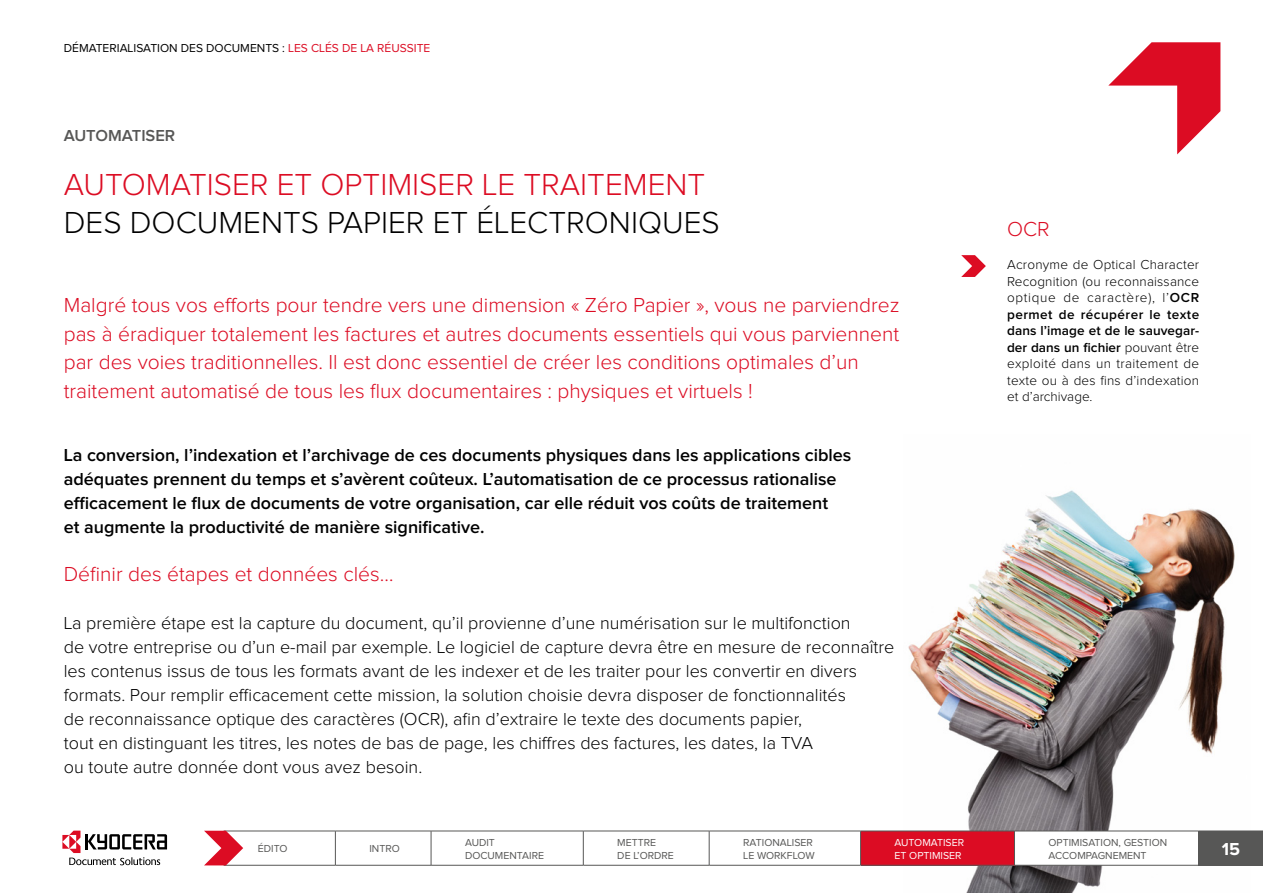
<style>
.page{position:relative;width:1263px;height:893px;background:#fff}
.page>*{position:absolute;margin:0;border:0;box-sizing:border-box;transform-origin:0 0}
.t1{font:300 31.5px "Proxima Nova";color:#dc0c23}
.t2{font:300 31.5px "Proxima Nova";color:#000}
.t3{font:300 21px/28.5px "Proxima Nova";color:#dc0c23}
.t4{font:300 18px/24px "Proxima Nova";color:#000}
.t5{font:600 18px/24px "Proxima Nova";color:#000}
.t6{font:700 18px "Proxima Nova";color:#fff}
.t7{font:600 16.5px "Proxima Nova";color:#575756}
.t8{font:300 13.5px/16.5px "Proxima Nova";letter-spacing:.015em;color:#000;text-align:justify}
.t9{font:12px "Proxima Nova";color:#000}
.t10{font:10.5px/12.6px "Proxima Nova";color:#575756}
.t11{font:10.5px/12.6px "Proxima Nova";color:#fff}
.s1{color:#dc0c23}
.s2{font-weight:600}
</style>
<div class="page">
<img style="left:903px;top:490px;width:347px;height:403px">
<svg style="left:1108px;top:42px;width:112px;height:112px"></svg>
<svg style="left:961px;top:255px;width:25px;height:22px"></svg>
<svg style="left:62px;top:831px;width:105px;height:34px"></svg>
<div style="left:1198px;top:831px;width:65px;height:34px;background:#575756"></div>
<hr style="left:335px;top:865px;width:96px;height:1px;background:#575756">
<hr style="left:431px;top:865px;width:152px;height:1px;background:#575756">
<hr style="left:583px;top:865px;width:126px;height:1px;background:#575756">
<hr style="left:709px;top:865px;width:151px;height:1px;background:#575756">
<hr style="left:860px;top:865px;width:154px;height:1px;background:#575756">
<hr style="left:1014px;top:865px;width:184px;height:1px;background:#575756">
<hr style="left:1198px;top:865px;width:65px;height:1px;background:#575756">
<hr style="left:224px;top:865px;width:111px;height:1px;background:#575756">
<svg style="left:204px;top:831px;width:994px;height:34px"></svg>
<p class="t9" style="left:64px;top:43px;width:368px">DÉMATERIALISATION DES DOCUMENTS : <span class="s1">LES CLÉS DE LA RÉUSSITE</span></p>
<p class="t7" style="left:64px;top:128px;width:113px">AUTOMATISER</p>
<h1 class="t1" style="left:64px;top:170px;width:643px">AUTOMATISER ET OPTIMISER LE TRAITEMENT</h1>
<h1 class="t2" style="left:64px;top:208px;width:657px">DES DOCUMENTS PAPIER ET ÉLECTRONIQUES</h1>
<p class="t3" style="left:64px;top:292px;width:837px">Malgré tous vos efforts pour tendre vers une dimension « Zéro Papier », vous ne parviendrez pas à éradiquer totalement les factures et autres documents essentiels qui vous parviennent par des voies traditionnelles. Il est donc essentiel de créer les conditions optimales d’un traitement automatisé de tous les flux documentaires : physiques et virtuels !</p>
<p class="t5" style="left:64px;top:443px;width:789px">La conversion, l’indexation et l’archivage de ces documents physiques dans les applications cibles adéquates prennent du temps et s’avèrent coûteux. L’automatisation de ce processus rationalise efficacement le flux de documents de votre organisation, car elle réduit vos coûts de traitement<br>et augmente la productivité de manière significative.</p>
<p class="t3" style="left:64px;top:560px;width:331px">Définir des étapes et données clés…</p>
<p class="t4" style="left:64px;top:611px;width:832px">La première étape est la capture du document, qu’il provienne d’une numérisation sur le multifonction<br>de votre entreprise ou d’un e-mail par exemple. Le logiciel de capture devra être en mesure de reconnaître les contenus issus de tous les formats avant de les indexer et de les traiter pour les convertir en divers formats. Pour remplir efficacement cette mission, la solution choisie devra disposer de fonctionnalités<br>de reconnaissance optique des caractères (OCR), afin d’extraire le texte des documents papier,<br>tout en distinguant les titres, les notes de bas de page, les chiffres des factures, les dates, la TVA<br>ou toute autre donnée dont vous avez besoin.</p>
<p class="t3" style="left:1007px;top:216px;width:44px">OCR</p>
<p class="t8" style="left:1007px;top:257px;width:194px">Acronyme de Optical Character Recognition (ou reconnaissance optique de caractère), l’<span class="s2">OCR permet de récupérer le texte dans l’image et de le sauvegar&shy;der dans un fichier</span> pouvant être exploité dans un traitement de texte ou à des fins d’indexation et d’archivage.</p>
<p class="t10" style="left:258px;top:843px;width:31px">ÉDITO</p>
<p class="t10" style="left:369px;top:843px;width:32px">INTRO</p>
<p class="t10" style="left:465px;top:837px;width:80px">AUDIT<br>DOCUMENTAIRE</p>
<p class="t10" style="left:617px;top:837px;width:58px">METTRE<br>DE L’ORDRE</p>
<p class="t10" style="left:743px;top:837px;width:73px">RATIONALISER<br>LE WORKFLOW</p>
<p class="t11" style="left:894px;top:837px;width:71px">AUTOMATISER<br>ET OPTIMISER</p>
<p class="t10" style="left:1048px;top:837px;width:120px">OPTIMISATION, GESTION<br>ACCOMPAGNEMENT</p>
<p class="t6" style="left:1222px;top:841px;width:20px">15</p>
</div>
